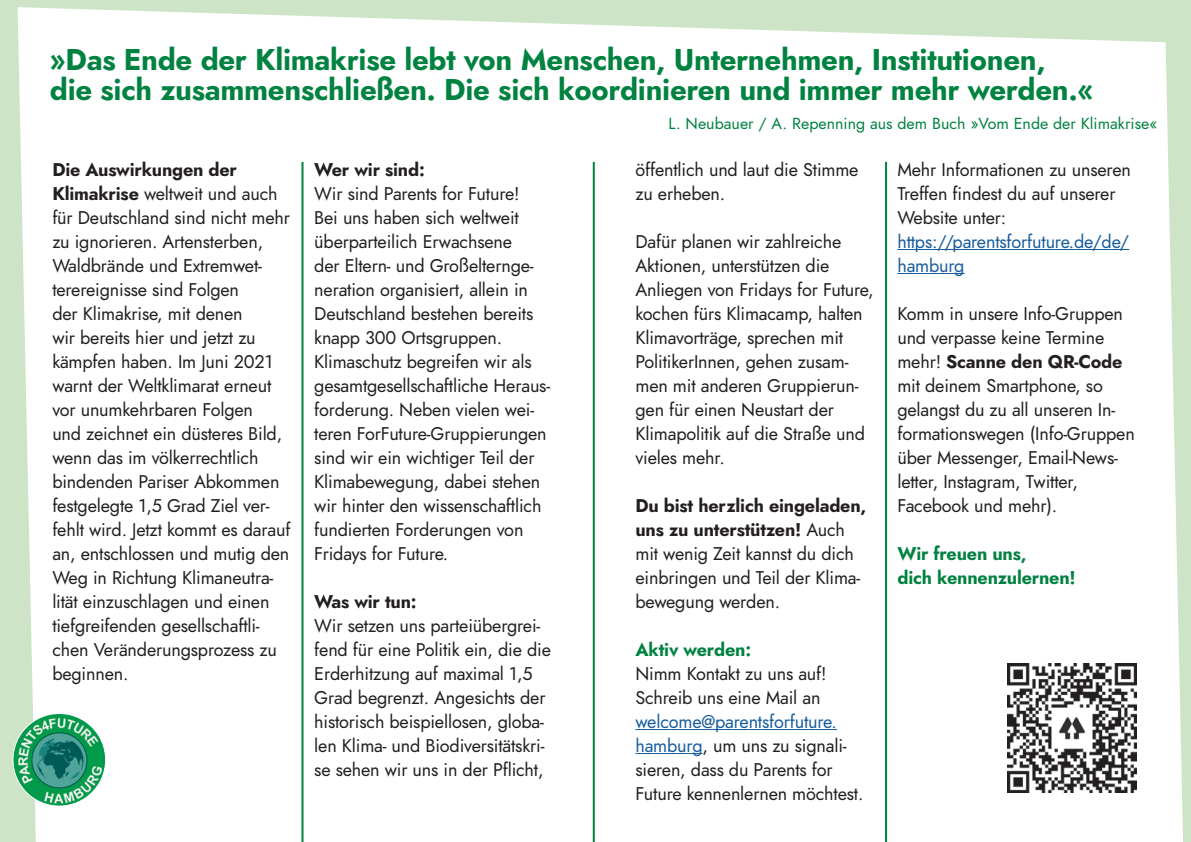
<style>
.page{position:relative;width:1191px;height:842px;background:#fff}
.page>*{position:absolute;margin:0;border:0;box-sizing:border-box;transform-origin:0 0}
.t1{font:700 30px/30px "Jost";letter-spacing:-.01em;color:#008240}
.t2{font:18.4px/24px "Jost";letter-spacing:-.01em;color:#231f20}
.t3{font:700 18.4px/24px "Jost";letter-spacing:-.01em;color:#008240}
.t4{font:18.4px/24px "Jost";letter-spacing:-.01em;color:#175d9e}
.t5{font:700 18.4px "Jost";letter-spacing:-.01em;color:#231f20}
.t6{font:16px "Jost";color:#008240}
.s1{font-weight:700}
.s2{color:#175d9e}
</style>
<div class="page">
<svg style="left:36px;top:0;width:1128px;height:43px;fill:#cde4c7"></svg>
<hr style="left:635px;top:729px;width:202px;height:1px;background:#175d9e">
<hr style="left:635px;top:753px;width:67px;height:1px;background:#175d9e">
<hr style="left:897px;top:249px;width:232px;height:1px;background:#175d9e">
<hr style="left:897px;top:273px;width:67px;height:1px;background:#175d9e">
<hr style="left:301px;top:162px;width:2px;height:680px;background:#008240">
<hr style="left:885px;top:162px;width:2px;height:680px;background:#008240">
<svg style="left:0;top:0;width:36px;height:842px"></svg>
<svg style="left:1164px;top:0;width:27px;height:842px"></svg>
<img style="left:13px;top:713px;width:93px;height:93px;border-radius:46px">
<img style="left:1008px;top:664px;width:128px;height:129px">
<hr style="left:593px;top:162px;width:2px;height:680px;background:#008240">
<h1 class="t1" style="left:50px;top:44px;width:1045px">»Das Ende der Klimakrise lebt von Menschen, Unternehmen, Institutionen, die sich zusammenschließen. Die sich koordinieren und immer mehr werden.«</h1>
<p class="t2" style="left:52px;top:158px;width:240px"><span class="s1">Die Auswirkungen der<br>Klimakrise</span> weltweit und auch für Deutschland sind nicht mehr zu ignorieren. Artensterben,<br>Waldbrände und Extremwet&shy;terereignisse sind Folgen<br>der Klimakrise, mit denen<br>wir bereits hier und jetzt zu kämpfen haben. Im Juni 2021 warnt der Weltklimarat erneut vor unumkehrbaren Folgen<br>und zeichnet ein düsteres Bild, wenn das im völkerrechtlich bindenden Pariser Abkommen festgelegte 1,5 Grad Ziel ver&shy;fehlt wird. Jetzt kommt es darauf an, entschlossen und mutig den<br>Weg in Richtung Klimaneutra&shy;lität einzuschlagen und einen tiefgreifenden gesellschaftli&shy;chen Veränderungsprozess zu beginnen.</p>
<p class="t5" style="left:314px;top:157px;width:112px">Wer wir sind:</p>
<p class="t2" style="left:314px;top:182px;width:237px">Wir sind Parents for Future!<br>Bei uns haben sich weltweit überparteilich Erwachsene<br>der Eltern- und Großelternge&shy;neration organisiert, allein in<br>Deutschland bestehen bereits knapp 300 Ortsgruppen.<br>Klimaschutz begreifen wir als gesamtgesellschaftliche Heraus&shy;forderung. Neben vielen wei&shy;teren ForFuture-Gruppierungen sind wir ein wichtiger Teil der<br>Klimabewegung, dabei stehen wir hinter den wissenschaftlich fundierten Forderungen von<br>Fridays for Future.</p>
<p class="t5" style="left:314px;top:589px;width:104px">Was wir tun:</p>
<p class="t2" style="left:314px;top:614px;width:238px">Wir setzen uns parteiübergrei&shy;fend für eine Politik ein, die die<br>Erderhitzung auf maximal 1,5<br>Grad begrenzt. Angesichts der historisch beispiellosen, globa&shy;len Klima- und Biodiversitätskri&shy;se sehen wir uns in der Pflicht,</p>
<p class="t6" style="left:668px;top:112px;width:490px">L. Neubauer / A. Repenning aus dem Buch »Vom Ende der Klimakrise«</p>
<p class="t2" style="left:635px;top:157px;width:225px">öffentlich und laut die Stimme zu erheben.</p>
<p class="t2" style="left:635px;top:229px;width:240px">Dafür planen wir zahlreiche<br>Aktionen, unterstützen die<br>Anliegen von Fridays for Future, kochen fürs Klimacamp, halten<br>Klimavorträge, sprechen mit<br>PolitikerInnen, gehen zusam&shy;men mit anderen Gruppierun&shy;gen für einen Neustart der<br>Klimapolitik auf die Straße und vieles mehr.</p>
<p class="t2" style="left:635px;top:493px;width:232px"><span class="s1">Du bist herzlich eingeladen, uns zu unterstützen!</span> Auch mit wenig Zeit kannst du dich einbringen und Teil der Klima&shy;bewegung werden.</p>
<p class="t3" style="left:635px;top:637px;width:117px">Aktiv werden:</p>
<p class="t2" style="left:635px;top:661px;width:193px">Nimm Kontakt zu uns auf!<br>Schreib uns eine Mail an</p>
<p class="t2" style="left:635px;top:709px;width:229px"><span class="s2">welcome@parentsforfuture. hamburg</span>, um uns zu signali&shy;sieren, dass du Parents for<br>Future kennenlernen möchtest.</p>
<p class="t2" style="left:897px;top:157px;width:235px">Mehr Informationen zu unseren<br>Treffen findest du auf unserer<br>Website unter:</p>
<p class="t4" style="left:897px;top:229px;width:233px">https://parentsforfuture.de/de/ hamburg</p>
<p class="t2" style="left:897px;top:301px;width:239px">Komm in unsere Info-Gruppen und verpasse keine Termine mehr! <span class="s1">Scanne den QR-Code </span>mit deinem Smartphone, so gelangst du zu all unseren In&shy;formationswegen (Info-Gruppen über Messenger, Email-News&shy;letter, Instagram, Twitter,<br>Facebook und mehr).</p>
<p class="t3" style="left:897px;top:541px;width:180px">Wir freuen uns,<br>dich kennenzulernen!</p>
</div>
